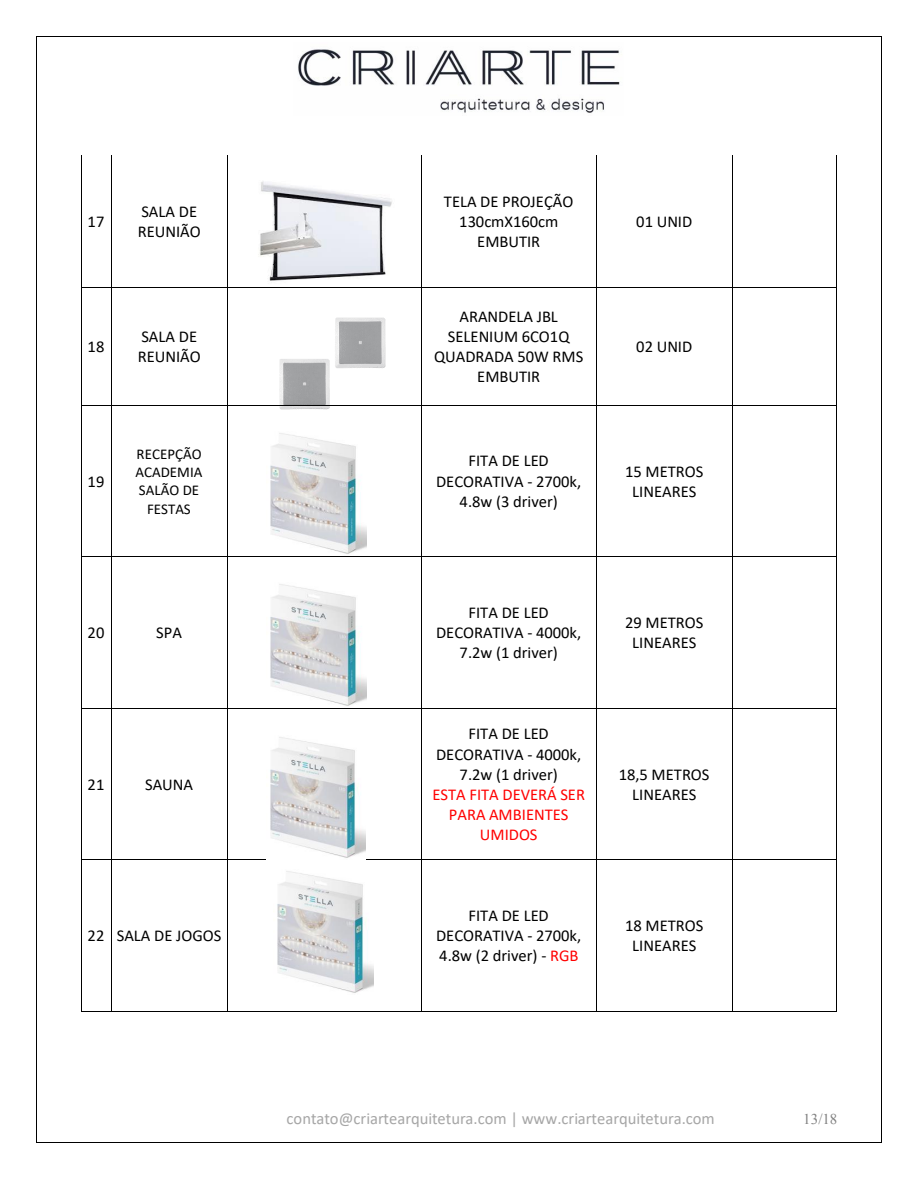
<style>
.page{position:relative;width:918px;height:1188px;background:#fff}
.page>*{position:absolute;margin:0;border:0;box-sizing:border-box;transform-origin:0 0}
.t1{font:16.5px/20.1px "Calibri";color:#000;text-align:center}
.t2{font:16.5px "Calibri";color:#a6a6a6}
.t3{font:16.5px/20.1px "Calibri";color:#f00;text-align:center}
.t4{font:15px/18.3px "Calibri";color:#000;text-align:center}
.t5{font:15px "Times New Roman";color:#808080}
.s1{color:#f00}
</style>
<div class="page">
<img style="left:298px;top:49px;width:322px;height:64px">
<hr style="left:81px;top:155px;width:1px;height:132px;background:#000">
<hr style="left:111px;top:155px;width:1px;height:132px;background:#000">
<hr style="left:227px;top:155px;width:1px;height:132px;background:#000">
<hr style="left:421px;top:155px;width:1px;height:132px;background:#000">
<hr style="left:596px;top:155px;width:1px;height:132px;background:#000">
<hr style="left:732px;top:155px;width:1px;height:132px;background:#000">
<hr style="left:837px;top:155px;width:1px;height:132px;background:#000">
<svg style="left:81px;top:287px;width:30px;height:1px"></svg>
<hr style="left:111px;top:287px;width:116px;height:1px;background:#000">
<hr style="left:228px;top:287px;width:193px;height:1px;background:#000">
<hr style="left:422px;top:287px;width:174px;height:1px;background:#000">
<hr style="left:597px;top:287px;width:135px;height:1px;background:#000">
<hr style="left:732px;top:287px;width:105px;height:1px;background:#000">
<hr style="left:81px;top:288px;width:1px;height:117px;background:#000">
<hr style="left:111px;top:288px;width:1px;height:117px;background:#000">
<hr style="left:227px;top:288px;width:1px;height:117px;background:#000">
<hr style="left:421px;top:288px;width:1px;height:117px;background:#000">
<hr style="left:596px;top:288px;width:1px;height:117px;background:#000">
<hr style="left:732px;top:288px;width:1px;height:117px;background:#000">
<hr style="left:837px;top:288px;width:1px;height:117px;background:#000">
<svg style="left:81px;top:405px;width:30px;height:1px"></svg>
<hr style="left:111px;top:405px;width:116px;height:1px;background:#000">
<hr style="left:228px;top:405px;width:193px;height:1px;background:#000">
<hr style="left:422px;top:405px;width:174px;height:1px;background:#000">
<hr style="left:597px;top:405px;width:135px;height:1px;background:#000">
<hr style="left:732px;top:405px;width:105px;height:1px;background:#000">
<hr style="left:81px;top:406px;width:1px;height:150px;background:#000">
<hr style="left:111px;top:406px;width:1px;height:150px;background:#000">
<hr style="left:227px;top:406px;width:1px;height:150px;background:#000">
<hr style="left:421px;top:406px;width:1px;height:150px;background:#000">
<hr style="left:596px;top:406px;width:1px;height:150px;background:#000">
<hr style="left:732px;top:406px;width:1px;height:150px;background:#000">
<hr style="left:837px;top:406px;width:1px;height:150px;background:#000">
<svg style="left:81px;top:556px;width:30px;height:1px"></svg>
<hr style="left:111px;top:556px;width:116px;height:1px;background:#000">
<hr style="left:228px;top:556px;width:193px;height:1px;background:#000">
<hr style="left:422px;top:556px;width:174px;height:1px;background:#000">
<hr style="left:597px;top:556px;width:135px;height:1px;background:#000">
<hr style="left:732px;top:556px;width:105px;height:1px;background:#000">
<hr style="left:81px;top:557px;width:1px;height:151px;background:#000">
<hr style="left:111px;top:557px;width:1px;height:151px;background:#000">
<hr style="left:227px;top:557px;width:1px;height:151px;background:#000">
<hr style="left:421px;top:557px;width:1px;height:151px;background:#000">
<hr style="left:596px;top:557px;width:1px;height:151px;background:#000">
<hr style="left:732px;top:557px;width:1px;height:151px;background:#000">
<hr style="left:837px;top:557px;width:1px;height:151px;background:#000">
<svg style="left:81px;top:708px;width:30px;height:1px"></svg>
<hr style="left:111px;top:708px;width:116px;height:1px;background:#000">
<hr style="left:228px;top:708px;width:193px;height:1px;background:#000">
<hr style="left:422px;top:708px;width:174px;height:1px;background:#000">
<hr style="left:597px;top:708px;width:135px;height:1px;background:#000">
<hr style="left:732px;top:708px;width:105px;height:1px;background:#000">
<hr style="left:81px;top:709px;width:1px;height:150px;background:#000">
<hr style="left:111px;top:709px;width:1px;height:150px;background:#000">
<hr style="left:227px;top:709px;width:1px;height:150px;background:#000">
<hr style="left:421px;top:709px;width:1px;height:150px;background:#000">
<hr style="left:596px;top:709px;width:1px;height:150px;background:#000">
<hr style="left:732px;top:709px;width:1px;height:150px;background:#000">
<hr style="left:837px;top:709px;width:1px;height:150px;background:#000">
<svg style="left:81px;top:859px;width:30px;height:1px"></svg>
<hr style="left:111px;top:859px;width:116px;height:1px;background:#000">
<hr style="left:228px;top:859px;width:193px;height:1px;background:#000">
<hr style="left:422px;top:859px;width:174px;height:1px;background:#000">
<hr style="left:597px;top:859px;width:135px;height:1px;background:#000">
<hr style="left:732px;top:859px;width:105px;height:1px;background:#000">
<hr style="left:81px;top:860px;width:1px;height:151px;background:#000">
<hr style="left:111px;top:860px;width:1px;height:151px;background:#000">
<svg style="left:81px;top:1011px;width:30px;height:1px"></svg>
<hr style="left:111px;top:1011px;width:116px;height:1px;background:#000">
<hr style="left:227px;top:860px;width:1px;height:151px;background:#000">
<hr style="left:228px;top:1011px;width:193px;height:1px;background:#000">
<hr style="left:421px;top:860px;width:1px;height:151px;background:#000">
<hr style="left:422px;top:1011px;width:174px;height:1px;background:#000">
<hr style="left:596px;top:860px;width:1px;height:151px;background:#000">
<hr style="left:597px;top:1011px;width:135px;height:1px;background:#000">
<hr style="left:732px;top:860px;width:1px;height:151px;background:#000">
<hr style="left:732px;top:1011px;width:105px;height:1px;background:#000">
<hr style="left:837px;top:860px;width:1px;height:151px;background:#000">
<img style="left:277px;top:871px;width:96px;height:122px">
<img style="left:259px;top:181px;width:133px;height:100px">
<img style="left:280px;top:317px;width:105px;height:93px">
<img style="left:270px;top:737px;width:96px;height:121px">
<img style="left:270px;top:584px;width:96px;height:122px">
<img style="left:270px;top:433px;width:96px;height:121px">
<hr style="left:37px;top:36px;width:844px;height:1px;background:#000">
<hr style="left:36px;top:37px;width:1px;height:1105px;background:#000">
<hr style="left:881px;top:37px;width:1px;height:1105px;background:#000">
<hr style="left:37px;top:1142px;width:844px;height:1px;background:#000">
<p class="t1" style="left:88px;top:212px;width:18px">17</p>
<p class="t1" style="left:138px;top:203px;width:64px;text-align:left">SALA DE<br>REUNIÃO</p>
<p class="t1" style="left:88px;top:338px;width:18px">18</p>
<p class="t1" style="left:138px;top:328px;width:64px;text-align:left">SALA DE<br>REUNIÃO</p>
<p class="t1" style="left:444px;top:192px;width:131px">TELA DE PROJEÇÃO<br>130cmX160cm<br>EMBUTIR</p>
<p class="t1" style="left:434px;top:308px;width:151px">ARANDELA JBL<br>SELENIUM 6CO1Q<br>QUADRADA 50W RMS<br>EMBUTIR</p>
<p class="t1" style="left:636px;top:212px;width:58px">01 UNID</p>
<p class="t1" style="left:636px;top:338px;width:58px">02 UNID</p>
<p class="t1" style="left:88px;top:472px;width:18px">19</p>
<p class="t4" style="left:136px;top:446px;width:68px">RECEPÇÃO<br>ACADEMIA<br>SALÃO DE<br>FESTAS</p>
<p class="t1" style="left:436px;top:452px;width:147px">FITA DE LED<br>DECORATIVA - 2700k,<br>4.8w (3 driver)</p>
<p class="t1" style="left:625px;top:462px;width:80px">15 METROS<br>LINEARES</p>
<p class="t1" style="left:88px;top:624px;width:18px">20</p>
<p class="t1" style="left:156px;top:624px;width:27px">SPA</p>
<p class="t1" style="left:88px;top:775px;width:18px">21</p>
<p class="t1" style="left:145px;top:775px;width:49px">SAUNA</p>
<p class="t1" style="left:88px;top:927px;width:135px">22 SALA DE JOGOS</p>
<p class="t1" style="left:436px;top:604px;width:147px">FITA DE LED<br>DECORATIVA - 4000k,<br>7.2w (1 driver)</p>
<p class="t1" style="left:625px;top:614px;width:80px">29 METROS<br>LINEARES</p>
<p class="t1" style="left:436px;top:725px;width:147px">FITA DE LED<br>DECORATIVA - 4000k,<br>7.2w (1 driver)</p>
<p class="t3" style="left:432px;top:785px;width:154px">ESTA FITA DEVERÁ SER<br>PARA AMBIENTES<br>UMIDOS</p>
<p class="t1" style="left:619px;top:765px;width:92px">18,5 METROS<br>LINEARES</p>
<p class="t1" style="left:436px;top:907px;width:147px">FITA DE LED<br>DECORATIVA - 2700k,<br>4.8w (2 driver) - <span class="s1">RGB</span></p>
<p class="t1" style="left:625px;top:917px;width:80px">18 METROS<br>LINEARES</p>
<p class="t2" style="left:287px;top:1112px;width:430px">contato@criartearquitetura.com | www.criartearquitetura.com</p>
<p class="t5" style="left:803px;top:1111px;width:36px">13/18</p>
</div>
